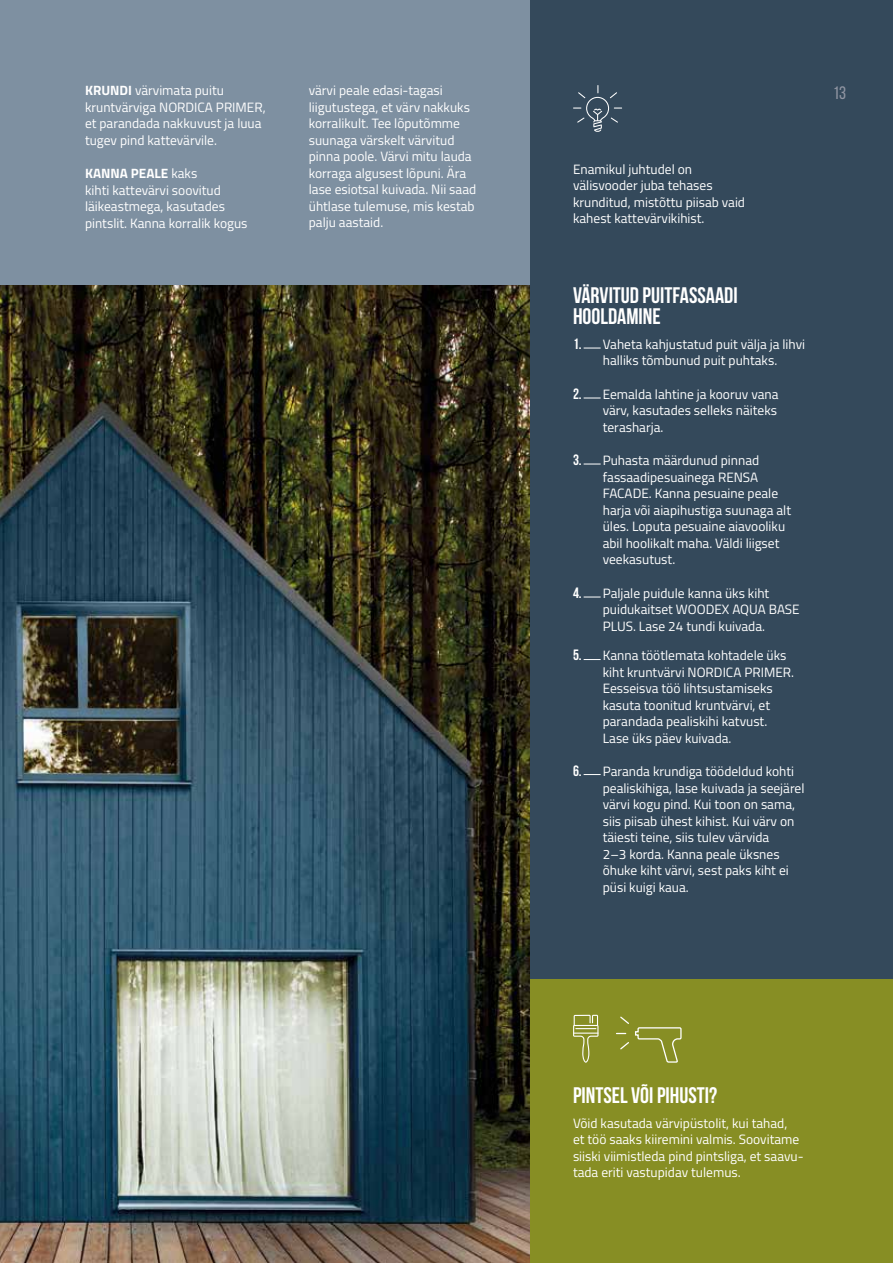
<style>
.page{position:relative;width:893px;height:1263px;background:#fff}
.page>*{position:absolute;margin:0;border:0;box-sizing:border-box;transform-origin:0 0}
.t1{font:700 22.5px/21px "Bebas Neue";color:#fff}
.t2{font:18px "Bebas Neue";color:#9095a2}
.t3{font:13.5px/16.5px "Titillium";color:#fff}
.s1{font-weight:700}
.s2{font-family:"Bebas Neue";font-weight:700;font-size:15px}
</style>
<div class="page">
<img style="left:0;top:284px;width:530px;height:979px">
<div style="left:0;top:0;width:530px;height:284px;background:#7e90a1"></div>
<div style="left:530px;top:979px;width:363px;height:284px;background:#878e24"></div>
<svg style="left:616px;top:1016px;width:66px;height:47px"></svg>
<div style="left:530px;top:0;width:363px;height:979px;background:#34495b"></div>
<svg style="left:584px;top:348px;width:17px;height:1px"></svg>
<svg style="left:584px;top:398px;width:17px;height:1px"></svg>
<svg style="left:584px;top:464px;width:17px;height:1px"></svg>
<svg style="left:584px;top:597px;width:17px;height:1px"></svg>
<svg style="left:584px;top:659px;width:17px;height:1px"></svg>
<svg style="left:584px;top:774px;width:17px;height:1px"></svg>
<svg style="left:573px;top:1015px;width:25px;height:48px"></svg>
<svg style="left:573px;top:85px;width:49px;height:47px"></svg>
<p class="t3" style="left:85px;top:82px;width:182px"><span class="s1">KRUNDI</span> värvimata puitu kruntvärviga NORDICA PRIMER, et parandada nakkuvust ja luua tugev pind kattevärvile.</p>
<p class="t3" style="left:85px;top:165px;width:164px"><span class="s1">KANNA PEALE</span> kaks<br>kihti kattevärvi soovitud läikeastmega, kasutades pintslit. Kanna korralik kogus</p>
<p class="t3" style="left:309px;top:82px;width:169px">värvi peale edasi-tagasi liigutustega, et värv nakkuks korralikult. Tee lõputõmme suunaga värskelt värvitud pinna poole. Värvi mitu lauda korraga algusest lõpuni. Ära lase esiotsal kuivada. Nii saad ühtlase tulemuse, mis kestab palju aastaid.</p>
<p class="t3" style="left:573px;top:160px;width:174px">Enamikul juhtudel on välisvooder juba tehases krunditud, mistõttu piisab vaid kahest kattevärvikihist.</p>
<h1 class="t1" style="left:573px;top:284px;width:166px">VÄRVITUD PUITFASSAADI<br>HOOLDAMINE</h1>
<p class="t3" style="left:573px;top:335px;width:234px;text-align:center"><span class="s2">1.</span> Vaheta kahjustatud puit välja ja lihvi halliks tõmbunud puit puhtaks.</p>
<p class="t3" style="left:603px;top:385px;width:177px;text-align:justify;text-indent:-30px"><span class="s2">2.</span> Eemalda lahtine ja kooruv vana värv, kasutades selleks näiteks terasharja.</p>
<p class="t3" style="left:603px;top:452px;width:190px;text-indent:-30px"><span class="s2">3.</span> Puhasta määrdunud pinnad fassaadipesuainega RENSA<br>FACADE. Kanna pesuaine peale harja või aiapihustiga suunaga alt üles. Loputa pesuaine aiavooliku abil hoolikalt maha. Väldi liigset veekasutust.</p>
<p class="t3" style="left:603px;top:584px;width:198px;text-indent:-30px"><span class="s2">4.</span> Paljale puidule kanna üks kiht puidukaitset WOODEX AQUA BASE<br>PLUS. Lase 24 tundi kuivada.</p>
<p class="t3" style="left:603px;top:646px;width:193px;text-indent:-30px"><span class="s2">5.</span> Kanna töötlemata kohtadele üks kiht kruntvärvi NORDICA PRIMER.<br>Eesseisva töö lihtsustamiseks kasuta toonitud kruntvärvi, et parandada pealiskihi katvust.<br>Lase üks päev kuivada.</p>
<p class="t3" style="left:603px;top:762px;width:203px;text-indent:-30px"><span class="s2">6.</span> Paranda krundiga töödeldud kohti pealiskihiga, lase kuivada ja seejärel värvi kogu pind. Kui toon on sama, siis piisab ühest kihist. Kui värv on täiesti teine, siis tulev värvida<br>2–3 korda. Kanna peale üksnes õhuke kiht värvi, sest paks kiht ei püsi kuigi kaua.</p>
<h2 class="t2" style="left:833px;top:83px;width:15px">13</h2>
<h1 class="t1" style="left:573px;top:1084px;width:146px">PINTSEL VÕI PIHUSTI?</h1>
<p class="t3" style="left:573px;top:1114px;width:232px">Võid kasutada värvipüstolit, kui tahad,<br>et töö saaks kiiremini valmis. Soovitame siiski viimistleda pind pintsliga, et saavu&shy;tada eriti vastupidav tulemus.</p>
</div>
